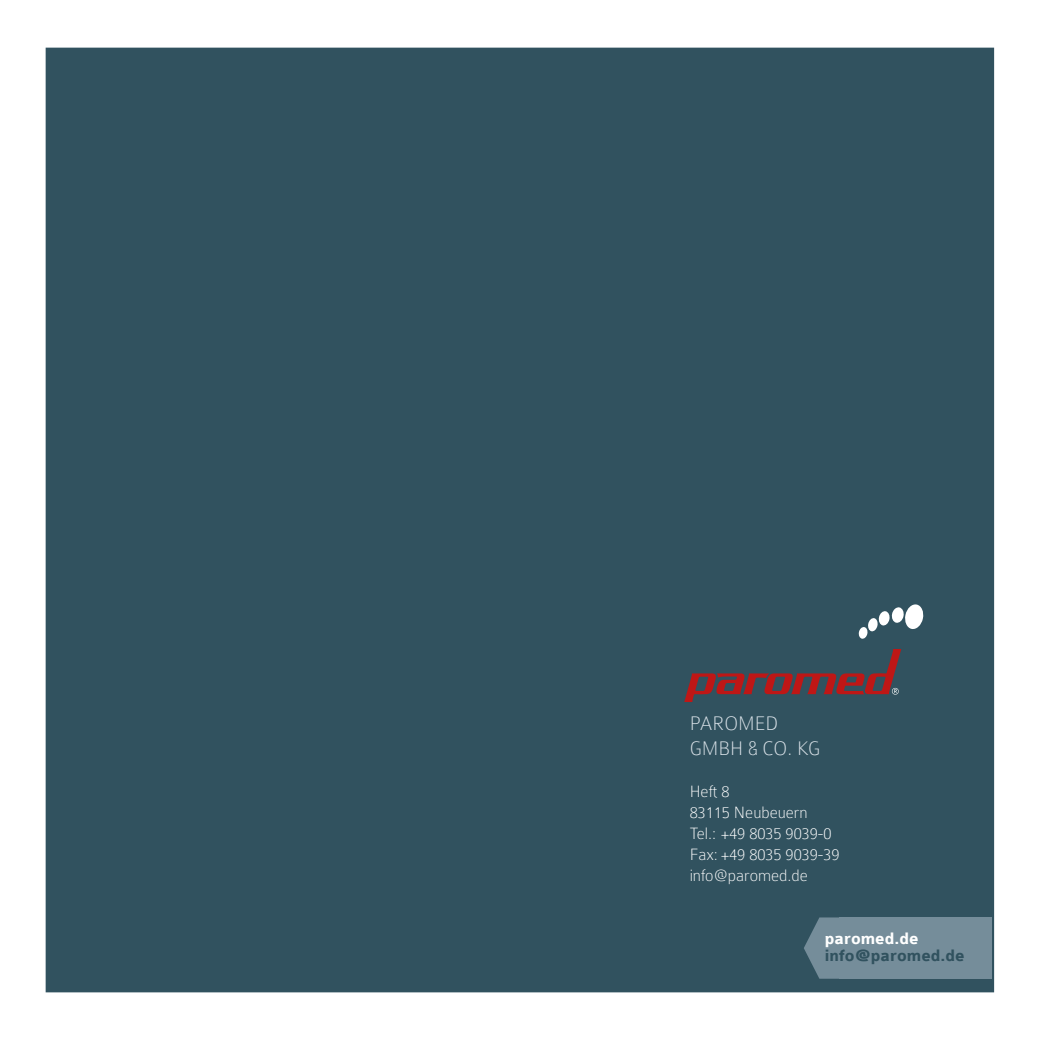
<style>
.page{position:relative;width:1042px;height:1042px;background:#fff}
.page>*{position:absolute;margin:0;border:0;box-sizing:border-box;transform-origin:0 0}
.t1{font:100 21px/24.5px "Colaborate";color:#dce4ea}
.t2{font:100 17.5px/21px "Colaborate";color:#fff}
.t3{font:700 17.5px "Colaborate";color:#31525f}
.t4{font:700 17.5px "Colaborate";color:#fff}
</style>
<div class="page">
<div style="left:46px;top:48px;width:948px;height:944px;background:#31525f"></div>
<div style="left:839px;top:917px;width:153px;height:61px;background:#758d9a"></div>
<svg style="left:804px;top:917px;width:35px;height:61px"></svg>
<svg style="left:858px;top:604px;width:65px;height:35px"></svg>
<svg style="left:684px;top:649px;width:217px;height:53px"></svg>
<p class="t1" style="left:690px;top:711px;width:132px">PAROMED<br>GMBH &amp; CO. KG</p>
<p class="t2" style="left:690px;top:780px;width:151px">Heft 8<br>83115 Neubeuern<br>Tel.: +49 8035 9039-0<br>Fax: +49 8035 9039-39 info@paromed.de</p>
<p class="t4" style="left:825px;top:929px;width:95px">paromed.de</p>
<p class="t3" style="left:825px;top:946px;width:141px">info@paromed.de</p>
</div>
